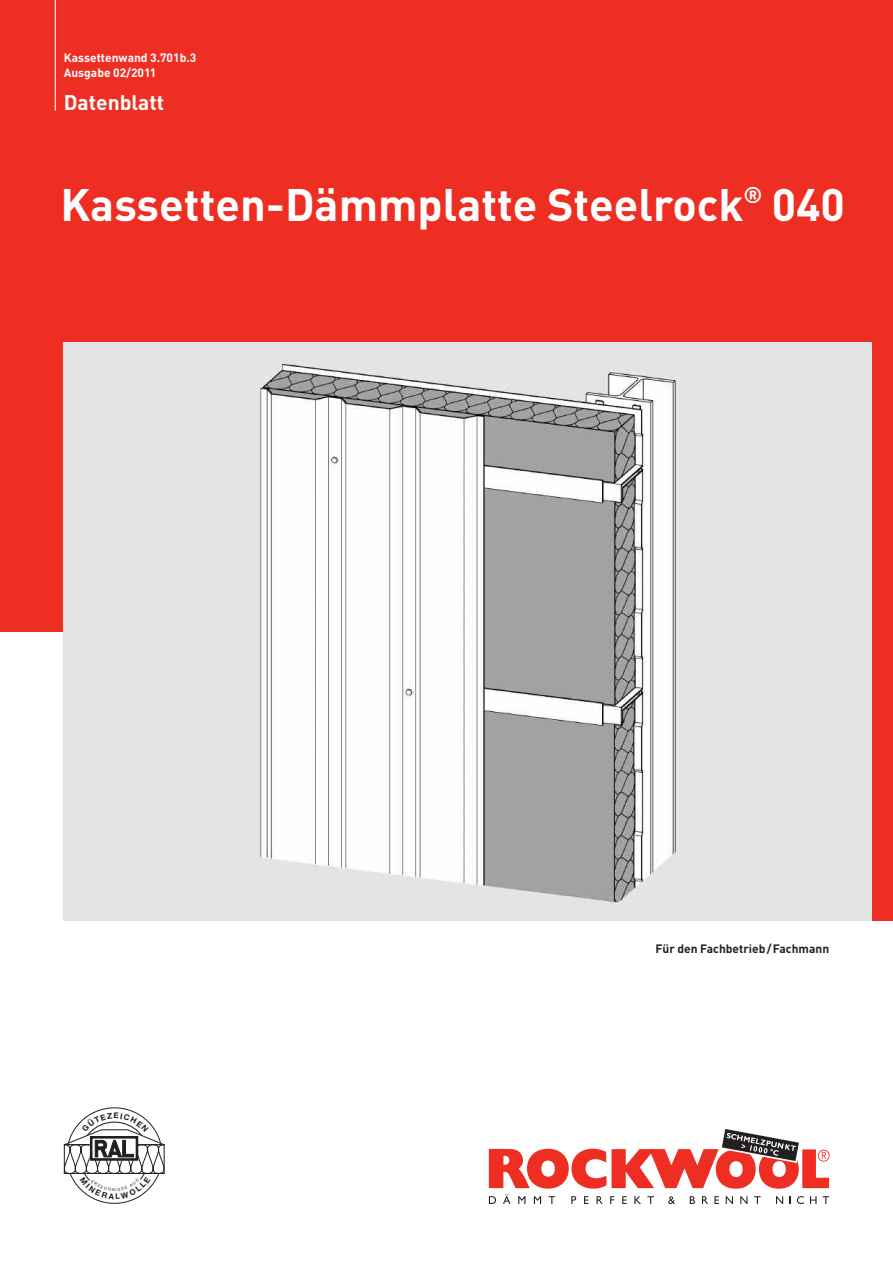
<style>
.page{position:relative;width:893px;height:1263px;background:#fff}
.page>*{position:absolute;margin:0;border:0;box-sizing:border-box;transform-origin:0 0}
.t1{font:700 45px "DIN";color:#fff}
.t2{font:700 21px "DIN";color:#fff}
.t3{font:700 12px/15px "DIN";color:#fff}
.t4{font:700 12px "DIN";color:#231f20}
</style>
<div class="page">
<div style="left:0;top:0;width:893px;height:631px;background:#ee2e22"></div>
<div style="left:872px;top:631px;width:21px;height:290px;background:#ee2e22"></div>
<img style="left:64px;top:342px;width:808px;height:579px">
<hr style="left:55px;top:0;width:1px;height:111px;background:#fff">
<svg style="left:489px;top:1129px;width:341px;height:75px"></svg>
<svg style="left:63px;top:1108px;width:102px;height:95px"></svg>
<p class="t3" style="left:64px;top:50px;width:134px">Kassettenwand 3.701b.3<br>Ausgabe 02/2011</p>
<h2 class="t2" style="left:64px;top:91px;width:102px">Datenblatt</h2>
<h1 class="t1" style="left:60px;top:179px;width:786px">Kassetten-Dämmplatte Steelrock<sup>®</sup> 040</h1>
<p class="t4" style="left:656px;top:941px;width:175px">Für den Fachbetrieb/Fachmann</p>
</div>
